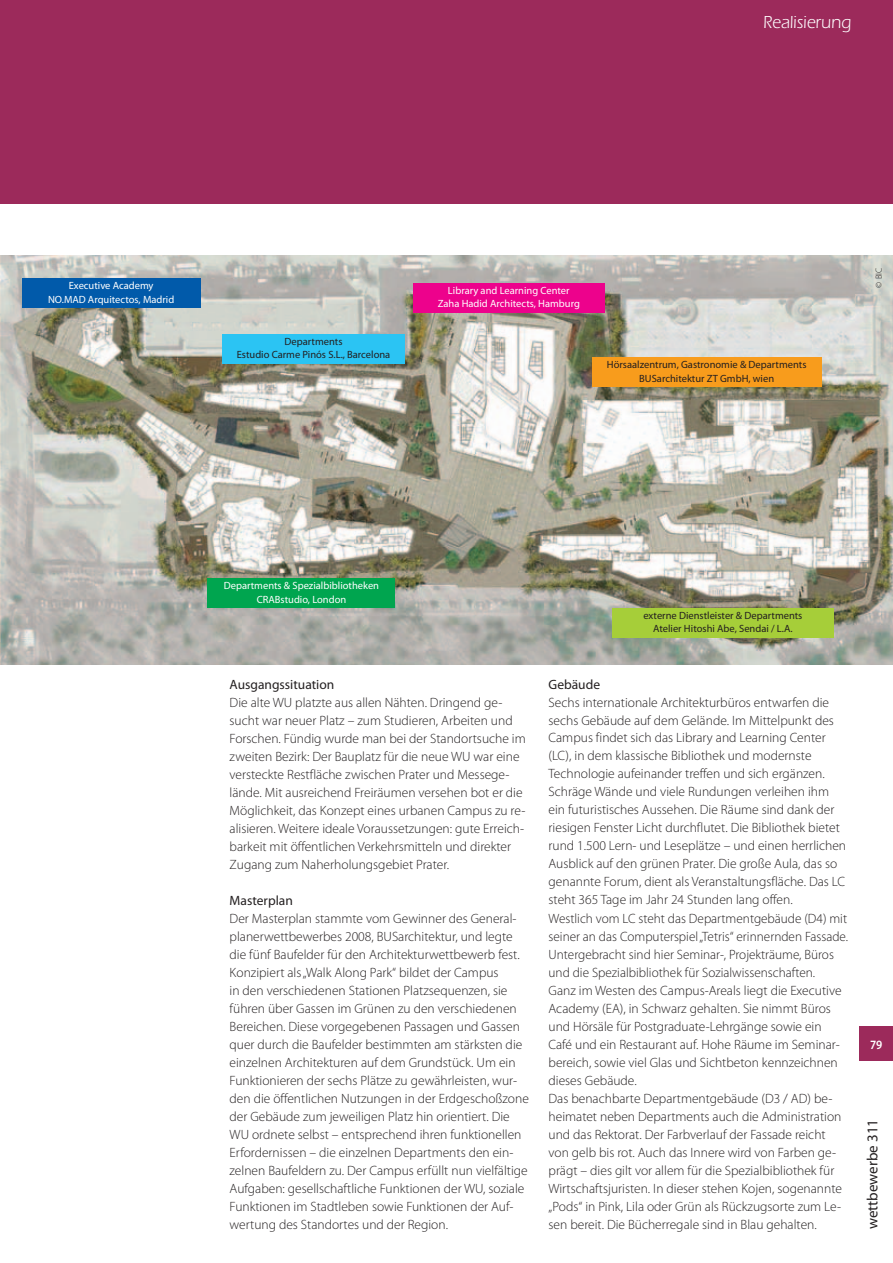
<style>
.page{position:relative;width:893px;height:1263px;background:#fff}
.page>*{position:absolute;margin:0;border:0;box-sizing:border-box;transform-origin:0 0}
.t1{font:18px "ITC Eras Std";color:#fff;scale:.95 1}
.t2{font:15px "Myriad Pro";color:#231f20}
.t3{font:300 13.5px/18px "Myriad Pro";color:#231f20}
.t4{font:13.5px "Myriad Pro";color:#231f20}
.t5{font:600 12.75px "Myriad Pro";color:#fff;scale:.9 1}
.t6{font:10.5px/13.5px "Myriad Pro";color:#231f20;text-align:center}
.t7{font:10.5px/13.5px "Myriad Pro";color:#fff;text-align:center}
.t8{font:300 9px "Myriad Pro";color:#231f20}
</style>
<div class="page">
<div style="left:859px;top:1027px;width:34px;height:34px;background:#9c2a5b"></div>
<div style="left:0;top:0;width:893px;height:204px;background:#9c2a5b"></div>
<img style="left:0;top:255px;width:893px;height:410px">
<div style="left:22px;top:279px;width:178px;height:29px;background:#015aaa"></div>
<div style="left:222px;top:334px;width:183px;height:30px;background:#2bc4f3"></div>
<div style="left:413px;top:283px;width:191px;height:30px;background:#ed028c"></div>
<div style="left:592px;top:357px;width:229px;height:30px;background:#f89c1c"></div>
<div style="left:208px;top:578px;width:187px;height:30px;background:#00a54f"></div>
<div style="left:612px;top:608px;width:221px;height:30px;background:#a6ce39"></div>
<h1 class="t1" style="left:763px;top:12px;width:94px">Realisierung</h1>
<p class="t7" style="left:48px;top:279px;width:128px">Executive Academy<br>NO.MAD Arquitectos, Madrid</p>
<p class="t6" style="left:237px;top:334px;width:155px">Departments<br>Estudio Carme Pinós S.L., Barcelona</p>
<p class="t7" style="left:438px;top:283px;width:144px">Library and Learning Center<br>Zaha Hadid Architects, Hamburg</p>
<p class="t6" style="left:607px;top:358px;width:201px">Hörsaalzentrum, Gastronomie &amp; Departments<br>BUSarchitektur ZT GmbH, wien</p>
<p class="t8" style="left:873px;top:288px;width:21px;rotate:-90deg">© BIC</p>
<p class="t7" style="left:224px;top:579px;width:157px">Departments &amp; Spezialbibliotheken<br>CRABstudio, London</p>
<p class="t4" style="left:230px;top:676px;width:106px">Ausgangssituation</p>
<p class="t3" style="left:230px;top:693px;width:298px">Die alte WU platzte aus allen Nähten. Dringend ge&shy;sucht war neuer Platz – zum Studieren, Arbeiten und Forschen. Fündig wurde man bei der Standortsuche im zweiten Bezirk: Der Bauplatz für die neue WU war eine versteckte Restfläche zwischen Prater und Messege&shy;lände. Mit ausreichend Freiräumen versehen bot er die Möglichkeit, das Konzept eines urbanen Campus zu re&shy;alisieren. Weitere ideale Voraussetzungen: gute Erreich&shy;barkeit mit öffentlichen Verkehrsmitteln und direkter Zugang zum Naherholungsgebiet Prater.</p>
<p class="t4" style="left:230px;top:892px;width:65px">Masterplan</p>
<p class="t3" style="left:230px;top:909px;width:301px">Der Masterplan stammte vom Gewinner des General&shy;planerwettbewerbes 2008, BUSarchitektur, und legte die fünf Baufelder für den Architekturwettbewerb fest.<br>Konzipiert als „Walk Along Park“ bildet der Campus<br>in den verschiedenen Stationen Platzsequenzen, sie führen über Gassen im Grünen zu den verschiedenen Bereichen. Diese vorgegebenen Passagen und Gassen quer durch die Baufelder bestimmten am stärksten die einzelnen Architekturen auf dem Grundstück. Um ein Funktionieren der sechs Plätze zu gewährleisten, wur&shy;den die öffentlichen Nutzungen in der Erdgeschoßzone der Gebäude zum jeweiligen Platz hin orientiert. Die WU ordnete selbst – entsprechend ihren funktionellen Erfordernissen – die einzelnen Departments den ein&shy;zelnen Baufeldern zu. Der Campus erfüllt nun vielfältige Aufgaben: gesellschaftliche Funktionen der WU, soziale Funktionen im Stadtleben sowie Funktionen der Auf&shy;wertung des Standortes und der Region.</p>
<p class="t6" style="left:643px;top:608px;width:161px">externe Dienstleister &amp; Departments<br>Atelier Hitoshi Abe, Sendai / L.A.</p>
<p class="t4" style="left:549px;top:676px;width:53px">Gebäude</p>
<p class="t3" style="left:549px;top:693px;width:301px">Sechs internationale Architekturbüros entwarfen die sechs Gebäude auf dem Gelände. Im Mittelpunkt des Campus findet sich das Library and Learning Center (LC), in dem klassische Bibliothek und modernste Technologie aufeinander treffen und sich ergänzen.<br>Schräge Wände und viele Rundungen verleihen ihm ein futuristisches Aussehen. Die Räume sind dank der riesigen Fenster Licht durchflutet. Die Bibliothek bietet rund 1.500 Lern- und Leseplätze – und einen herrlichen Ausblick auf den grünen Prater. Die große Aula, das so genannte Forum, dient als Veranstaltungsfläche. Das LC steht 365 Tage im Jahr 24 Stunden lang offen.<br>Westlich vom LC steht das Departmentgebäude (D4) mit seiner an das Computerspiel „Tetris“ erinnernden Fassade.<br>Untergebracht sind hier Seminar-, Projekträume, Büros und die Spezialbibliothek für Sozialwissenschaften.<br>Ganz im Westen des Campus-Areals liegt die Executive Academy (EA), in Schwarz gehalten. Sie nimmt Büros und Hörsäle für Postgraduate-Lehrgänge sowie ein Café und ein Restaurant auf. Hohe Räume im Seminar&shy;bereich, sowie viel Glas und Sichtbeton kennzeichnen dieses Gebäude.<br>Das benachbarte Departmentgebäude (D3 / AD) be&shy;heimatet neben Departments auch die Administration und das Rektorat. Der Farbverlauf der Fassade reicht von gelb bis rot. Auch das Innere wird von Farben ge&shy;prägt – dies gilt vor allem für die Spezialbibliothek für Wirtschaftsjuristen. In dieser stehen Kojen, sogenannte „Pods“ in Pink, Lila oder Grün als Rückzugsorte zum Le&shy;sen bereit. Die Bücherregale sind in Blau gehalten.</p>
<p class="t5" style="left:870px;top:1036px;width:15px">79</p>
<p class="t2" style="left:863px;top:1229px;width:112px;rotate:-90deg">wettbewerbe 311</p>
</div>
